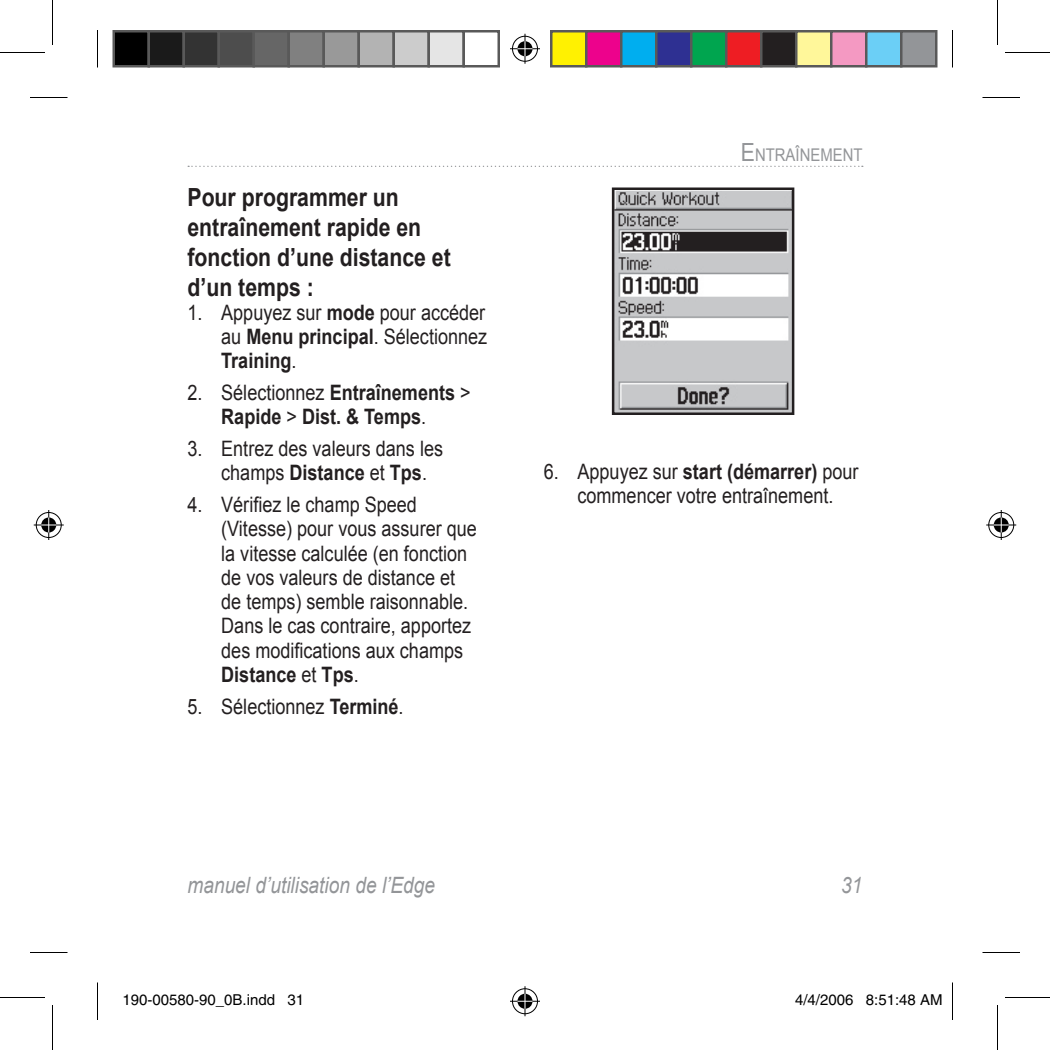
<style>
.page{position:relative;width:1050px;height:1050px;background:#fff}
.page>*{position:absolute;margin:0;border:0;box-sizing:border-box;transform-origin:0 0}
.t1{font:700 25px/30px "Arial";color:#231f20;scale:.85 1}
.t2{font:italic 22.5px "Arial";color:#939598;scale:.85 1}
.t3{font:21.25px/24.2px "Arial";color:#231f20;scale:.85 1}
.t4{font:700 21.25px/24.2px "Arial";color:#231f20;text-align:center;scale:.85 1}
.t5{font:17.5px "Arial";color:#939598;scale:.85 1}
.t6{font:15px "Helvetica";color:#000}
.s1{font-weight:700}
.s2{font-weight:400}
.s3{font-size:25px}
</style>
<div class="page">
<svg style="left:188px;top:166px;width:675px;height:1px"></svg>
<img style="left:615px;top:191px;width:176px;height:221px">
<div style="left:612px;top:188px;width:182px;height:227px;border:2px solid #231f20"></div>
<hr style="left:30px;top:97px;width:38px;height:1px;background:#000">
<hr style="left:982px;top:97px;width:38px;height:1px;background:#000">
<hr style="left:30px;top:952px;width:38px;height:1px;background:#000">
<hr style="left:982px;top:952px;width:38px;height:1px;background:#000">
<hr style="left:97px;top:30px;width:1px;height:38px;background:#000">
<hr style="left:97px;top:982px;width:1px;height:38px;background:#000">
<hr style="left:952px;top:30px;width:1px;height:38px;background:#000">
<hr style="left:952px;top:982px;width:1px;height:38px;background:#000">
<hr style="left:0;top:52px;width:45px;height:1px;background:#000">
<hr style="left:1005px;top:52px;width:45px;height:1px;background:#000">
<hr style="left:0;top:997px;width:45px;height:1px;background:#000">
<hr style="left:1005px;top:997px;width:45px;height:1px;background:#000">
<hr style="left:52px;top:0;width:1px;height:45px;background:#000">
<hr style="left:52px;top:1005px;width:1px;height:45px;background:#000">
<hr style="left:997px;top:0;width:1px;height:45px;background:#000">
<hr style="left:997px;top:1005px;width:1px;height:45px;background:#000">
<div style="left:511px;top:35px;width:28px;height:28px;border:3px solid #fff;border-radius:50%"></div>
<hr style="left:510px;top:47px;width:30px;height:3px;background:#fff">
<svg style="left:523px;top:34px;width:4px;height:30px"></svg>
<div style="left:516px;top:40px;width:18px;height:18px;border:3px solid #fff;border-radius:50%"></div>
<div style="left:512px;top:36px;width:26px;height:26px;border:1px solid #000;border-radius:50%"></div>
<hr style="left:510px;top:48px;width:30px;height:1px;background:#000">
<hr style="left:525px;top:34px;width:1px;height:30px;background:#000">
<svg style="left:518px;top:41px;width:14px;height:15px"></svg>
<div style="left:511px;top:987px;width:28px;height:28px;border:3px solid #fff;border-radius:50%"></div>
<hr style="left:510px;top:1000px;width:30px;height:3px;background:#fff">
<svg style="left:523px;top:986px;width:4px;height:30px"></svg>
<div style="left:516px;top:992px;width:18px;height:18px;border:3px solid #fff;border-radius:50%"></div>
<div style="left:512px;top:988px;width:26px;height:26px;border:1px solid #000;border-radius:50%"></div>
<hr style="left:510px;top:1001px;width:30px;height:1px;background:#000">
<hr style="left:525px;top:986px;width:1px;height:30px;background:#000">
<svg style="left:518px;top:994px;width:14px;height:15px"></svg>
<div style="left:35px;top:511px;width:28px;height:28px;border:3px solid #fff;border-radius:50%"></div>
<svg style="left:34px;top:523px;width:30px;height:4px"></svg>
<hr style="left:47px;top:510px;width:3px;height:30px;background:#fff">
<div style="left:40px;top:516px;width:18px;height:18px;border:3px solid #fff;border-radius:50%"></div>
<div style="left:36px;top:512px;width:26px;height:26px;border:1px solid #000;border-radius:50%"></div>
<hr style="left:34px;top:525px;width:30px;height:1px;background:#000">
<hr style="left:48px;top:510px;width:1px;height:30px;background:#000">
<svg style="left:41px;top:518px;width:15px;height:14px"></svg>
<div style="left:987px;top:511px;width:28px;height:28px;border:3px solid #fff;border-radius:50%"></div>
<svg style="left:986px;top:523px;width:30px;height:4px"></svg>
<hr style="left:1000px;top:510px;width:3px;height:30px;background:#fff">
<div style="left:992px;top:516px;width:18px;height:18px;border:3px solid #fff;border-radius:50%"></div>
<div style="left:988px;top:512px;width:26px;height:26px;border:1px solid #000;border-radius:50%"></div>
<hr style="left:986px;top:525px;width:30px;height:1px;background:#000">
<hr style="left:1001px;top:510px;width:1px;height:30px;background:#000">
<svg style="left:994px;top:518px;width:15px;height:14px"></svg>
<div style="left:114px;top:31px;width:35px;height:35px;background:#000"></div>
<div style="left:112px;top:30px;width:38px;height:38px;border:2px solid #595959"></div>
<div style="left:149px;top:31px;width:35px;height:35px;background:#1a1a1a"></div>
<div style="left:148px;top:30px;width:37px;height:38px;border:2px solid #595959"></div>
<div style="left:184px;top:31px;width:35px;height:35px;background:#333"></div>
<div style="left:182px;top:30px;width:38px;height:38px;border:2px solid #595959"></div>
<div style="left:219px;top:31px;width:35px;height:35px;background:#4d4d4d"></div>
<div style="left:218px;top:30px;width:37px;height:38px;border:2px solid #595959"></div>
<div style="left:254px;top:31px;width:35px;height:35px;background:#666"></div>
<div style="left:252px;top:30px;width:38px;height:38px;border:2px solid #595959"></div>
<div style="left:289px;top:31px;width:35px;height:35px;background:#808080"></div>
<div style="left:288px;top:30px;width:37px;height:38px;border:2px solid #595959"></div>
<div style="left:324px;top:31px;width:35px;height:35px;background:#999"></div>
<div style="left:322px;top:30px;width:38px;height:38px;border:2px solid #595959"></div>
<div style="left:359px;top:31px;width:35px;height:35px;background:#b3b3b3"></div>
<div style="left:358px;top:30px;width:37px;height:38px;border:2px solid #595959"></div>
<div style="left:394px;top:31px;width:35px;height:35px;background:#ccc"></div>
<div style="left:392px;top:30px;width:38px;height:38px;border:2px solid #595959"></div>
<div style="left:429px;top:31px;width:35px;height:35px;background:#e5e5e5"></div>
<div style="left:428px;top:30px;width:37px;height:38px;border:2px solid #595959"></div>
<div style="left:462px;top:30px;width:38px;height:38px;border:2px solid #595959"></div>
<div style="left:551px;top:31px;width:35px;height:35px;background:#fff101"></div>
<div style="left:550px;top:30px;width:38px;height:38px;border:2px solid #595959"></div>
<div style="left:586px;top:31px;width:35px;height:35px;background:#ed028c"></div>
<div style="left:585px;top:30px;width:37px;height:38px;border:2px solid #595959"></div>
<div style="left:621px;top:31px;width:35px;height:35px;background:#00aeef"></div>
<div style="left:620px;top:30px;width:38px;height:38px;border:2px solid #595959"></div>
<div style="left:656px;top:31px;width:35px;height:35px;background:#2e3092"></div>
<div style="left:655px;top:30px;width:37px;height:38px;border:2px solid #595959"></div>
<div style="left:691px;top:31px;width:35px;height:35px;background:#00a54f"></div>
<div style="left:690px;top:30px;width:38px;height:38px;border:2px solid #595959"></div>
<div style="left:726px;top:31px;width:35px;height:35px;background:#ee1d23"></div>
<div style="left:725px;top:30px;width:37px;height:38px;border:2px solid #595959"></div>
<div style="left:761px;top:31px;width:35px;height:35px;background:#231f20"></div>
<div style="left:760px;top:30px;width:38px;height:38px;border:2px solid #595959"></div>
<div style="left:796px;top:31px;width:35px;height:35px;background:#fff79a"></div>
<div style="left:795px;top:30px;width:37px;height:38px;border:2px solid #595959"></div>
<div style="left:831px;top:31px;width:35px;height:35px;background:#f499c2"></div>
<div style="left:830px;top:30px;width:38px;height:38px;border:2px solid #595959"></div>
<div style="left:866px;top:31px;width:35px;height:35px;background:#6bcff6"></div>
<div style="left:865px;top:30px;width:37px;height:38px;border:2px solid #595959"></div>
<div style="left:901px;top:31px;width:35px;height:35px;background:#939598"></div>
<div style="left:900px;top:30px;width:38px;height:38px;border:2px solid #595959"></div>
<div style="left:141px;top:995px;width:5px;height:10px;border:1px solid #fff;border-radius:50%"></div>
<div style="left:139px;top:994px;width:8px;height:12px;border:1px solid #fff;border-radius:50%"></div>
<div style="left:154px;top:995px;width:5px;height:10px;border:1px solid #fff;border-radius:50%"></div>
<div style="left:153px;top:994px;width:8px;height:12px;border:1px solid #fff;border-radius:50%"></div>
<div style="left:162px;top:995px;width:6px;height:10px;border:1px solid #fff;border-radius:50%"></div>
<div style="left:161px;top:994px;width:8px;height:12px;border:1px solid #fff;border-radius:50%"></div>
<div style="left:187px;top:995px;width:6px;height:10px;border:1px solid #fff;border-radius:50%"></div>
<div style="left:186px;top:994px;width:8px;height:12px;border:1px solid #fff;border-radius:50%"></div>
<div style="left:209px;top:995px;width:5px;height:10px;border:1px solid #fff;border-radius:50%"></div>
<div style="left:208px;top:994px;width:8px;height:12px;border:1px solid #fff;border-radius:50%"></div>
<div style="left:226px;top:995px;width:5px;height:10px;border:1px solid #fff;border-radius:50%"></div>
<div style="left:224px;top:994px;width:9px;height:12px;border:1px solid #fff;border-radius:50%"></div>
<div style="left:830px;top:995px;width:5px;height:10px;border:1px solid #fff;border-radius:50%"></div>
<div style="left:828px;top:994px;width:9px;height:12px;border:1px solid #fff;border-radius:50%"></div>
<div style="left:838px;top:995px;width:6px;height:10px;border:1px solid #fff;border-radius:50%"></div>
<div style="left:837px;top:994px;width:8px;height:12px;border:1px solid #fff;border-radius:50%"></div>
<p class="t1" style="left:188px;top:183px;width:311px">Pour programmer un entraînement rapide en fonction d’une distance et d’un temps :</p>
<p class="t3" style="left:221px;top:301px;width:314px;text-align:justify;text-indent:-34px">1. Appuyez sur <span class="s1">mode</span> pour accéder au <span class="s1">Menu principal</span>. Sélectionnez <span class="s1">Training</span>.</p>
<p class="t4" style="left:187px;top:381px;width:335px"><span class="s2">2. Sélectionnez</span> Entraînements <span class="s2">&gt;<br></span>Rapide <span class="s2">&gt;</span> Dist. &amp; Temps<span class="s2">.</span></p>
<p class="t3" style="left:221px;top:437px;width:263px;text-indent:-34px">3. Entrez des valeurs dans les champs <span class="s1">Distance</span> et <span class="s1">Tps</span>.</p>
<p class="t3" style="left:221px;top:493px;width:302px;text-indent:-34px">4. Vérifiez le champ Speed (Vitesse) pour vous assurer que la vitesse calculée (en fonction de vos valeurs de distance et de temps) semble raisonnable.<br>Dans le cas contraire, apportez des modifications aux champs<br><span class="s1">Distance</span> et <span class="s1">Tps</span>.</p>
<p class="t3" style="left:187px;top:694px;width:256px">5. Sélectionnez <span class="s1">Terminé</span>.</p>
<p class="t5" style="left:741px;top:143px;width:145px"><span class="s3">E</span>NTRAÎNEMENT</p>
<p class="t3" style="left:544px;top:459px;width:372px;text-align:center">6. Appuyez sur <span class="s1">start (démarrer)</span> pour commencer votre entraînement.</p>
<p class="t2" style="left:188px;top:870px;width:293px">manuel d’utilisation de l’Edge</p>
<p class="t2" style="left:841px;top:870px;width:27px">31</p>
<p class="t6" style="left:122px;top:991px;width:183px">190-00580-90_0B.indd 31</p>
<p class="t6" style="left:795px;top:991px;width:149px">4/4/2006 8:51:48 AM</p>
</div>
